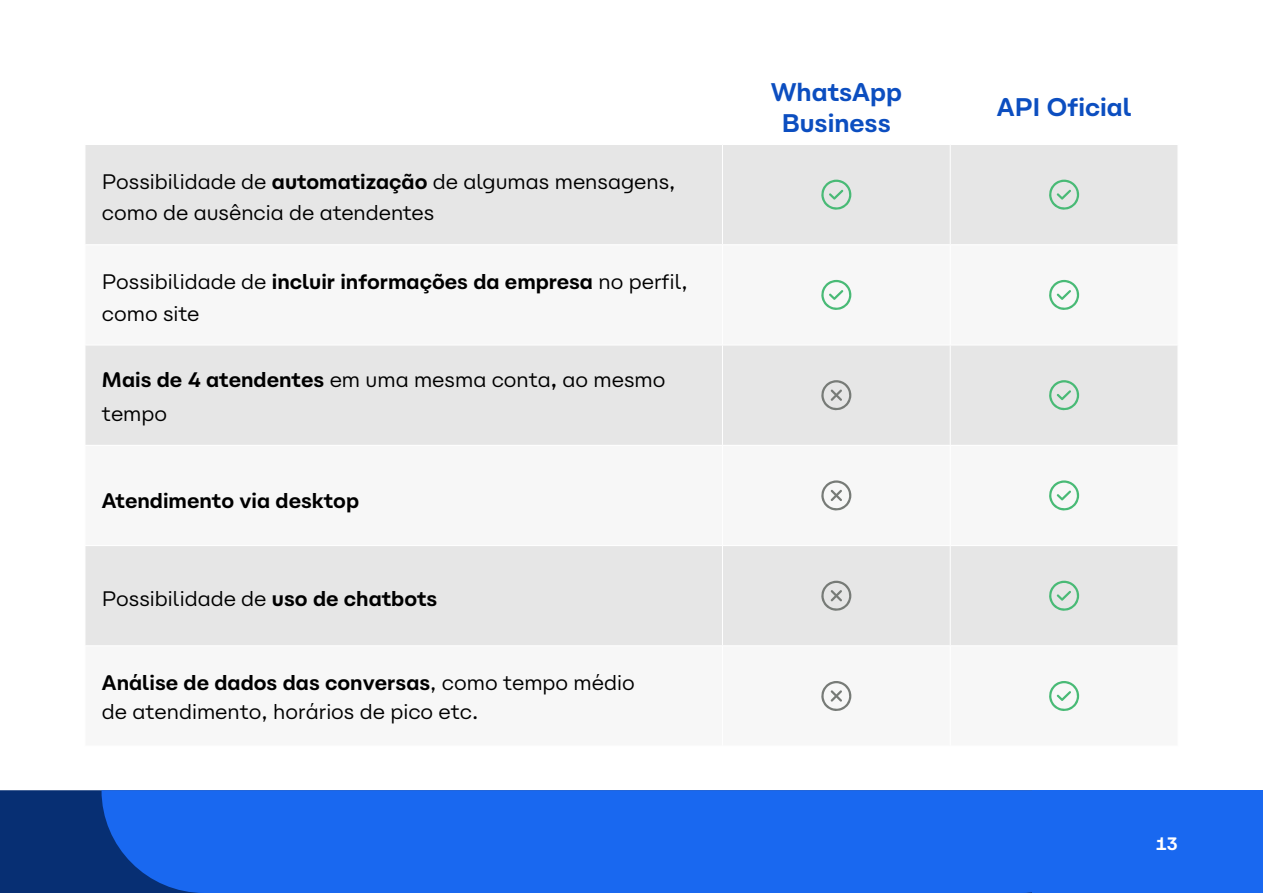
<style>
.page{position:relative;width:1263px;height:893px;background:#fff}
.page>*{position:absolute;margin:0;border:0;box-sizing:border-box;transform-origin:0 0}
.t1{font:700 25.5px/30.6px "Carbona";color:#0c4ec0;text-align:center}
.t2{font:21px/31.5px "Carbona";color:#000}
.t3{font:700 21px "Carbona";color:#000}
.t4{font:700 18px "Carbona";color:#fff}
.s1{font-weight:700}
.s2{font-weight:500}
</style>
<div class="page">
<div style="left:86px;top:145px;width:1091px;height:99px;background:#e6e6e6"></div>
<svg style="left:86px;top:279px;width:1091px;height:420px"></svg>
<hr style="left:722px;top:145px;width:1px;height:99px;background:#fff">
<hr style="left:950px;top:145px;width:1px;height:99px;background:#fff">
<hr style="left:722px;top:245px;width:1px;height:100px;background:#fff">
<hr style="left:950px;top:245px;width:1px;height:100px;background:#fff">
<hr style="left:722px;top:345px;width:1px;height:100px;background:#fff">
<hr style="left:950px;top:345px;width:1px;height:100px;background:#fff">
<hr style="left:722px;top:446px;width:1px;height:99px;background:#fff">
<hr style="left:950px;top:446px;width:1px;height:99px;background:#fff">
<hr style="left:722px;top:546px;width:1px;height:99px;background:#fff">
<hr style="left:950px;top:546px;width:1px;height:99px;background:#fff">
<hr style="left:722px;top:646px;width:1px;height:100px;background:#fff">
<hr style="left:950px;top:646px;width:1px;height:100px;background:#fff">
<hr style="left:722px;top:345px;width:228px;height:1px;background:#fff">
<hr style="left:950px;top:345px;width:228px;height:1px;background:#fff">
<hr style="left:722px;top:445px;width:228px;height:1px;background:#fff">
<hr style="left:950px;top:445px;width:228px;height:1px;background:#fff">
<hr style="left:722px;top:545px;width:228px;height:1px;background:#fff">
<hr style="left:950px;top:545px;width:228px;height:1px;background:#fff">
<hr style="left:722px;top:645px;width:228px;height:1px;background:#fff">
<hr style="left:950px;top:645px;width:228px;height:1px;background:#fff">
<hr style="left:85px;top:345px;width:637px;height:1px;background:#fff">
<hr style="left:85px;top:445px;width:637px;height:1px;background:#fff">
<hr style="left:85px;top:545px;width:637px;height:1px;background:#fff">
<hr style="left:85px;top:645px;width:637px;height:1px;background:#fff">
<svg style="left:821px;top:180px;width:30px;height:30px"></svg>
<svg style="left:1049px;top:180px;width:30px;height:30px"></svg>
<svg style="left:821px;top:280px;width:30px;height:30px"></svg>
<svg style="left:1049px;top:280px;width:30px;height:30px"></svg>
<svg style="left:821px;top:380px;width:30px;height:30px"></svg>
<svg style="left:1049px;top:380px;width:30px;height:30px"></svg>
<svg style="left:821px;top:480px;width:30px;height:31px"></svg>
<svg style="left:1049px;top:480px;width:30px;height:31px"></svg>
<svg style="left:821px;top:581px;width:30px;height:30px"></svg>
<svg style="left:1049px;top:581px;width:30px;height:30px"></svg>
<svg style="left:821px;top:681px;width:30px;height:30px"></svg>
<svg style="left:1049px;top:681px;width:30px;height:30px"></svg>
<div style="left:0;top:790px;width:102px;height:103px;background:#072f73"></div>
<div style="left:102px;top:790px;width:930px;height:103px;background:#1968f0"></div>
<div style="left:1032px;top:790px;width:231px;height:103px;background:#1968f0"></div>
<p class="t2" style="left:102px;top:163px;width:575px">Possibilidade de <span class="s1">automatização</span> de algumas mensagens, como de ausência de atendentes</p>
<p class="t2" style="left:102px;top:263px;width:587px">Possibilidade de <span class="s1">incluir informações da empresa</span> no perfil, como site</p>
<p class="t2" style="left:102px;top:360px;width:565px;line-height:34px"><span class="s1">Mais de 4 atendentes</span> em uma mesma conta<span class="s2">,</span> ao mesmo tempo</p>
<p class="t3" style="left:102px;top:483px;width:259px">Atendimento via desktop</p>
<p class="t2" style="left:102px;top:580px;width:337px">Possibilidade de <span class="s1">uso de chatbots</span></p>
<p class="t2" style="left:102px;top:666px;width:534px;line-height:29px"><span class="s1">Análise de dados das conversas</span>, como tempo médio de atendimento, horários de pico etc.</p>
<p class="t1" style="left:771px;top:74px;width:133px">WhatsApp<br>Business</p>
<p class="t1" style="left:997px;top:89px;width:136px">API Oficial</p>
<p class="t4" style="left:1155px;top:828px;width:24px">13</p>
</div>
